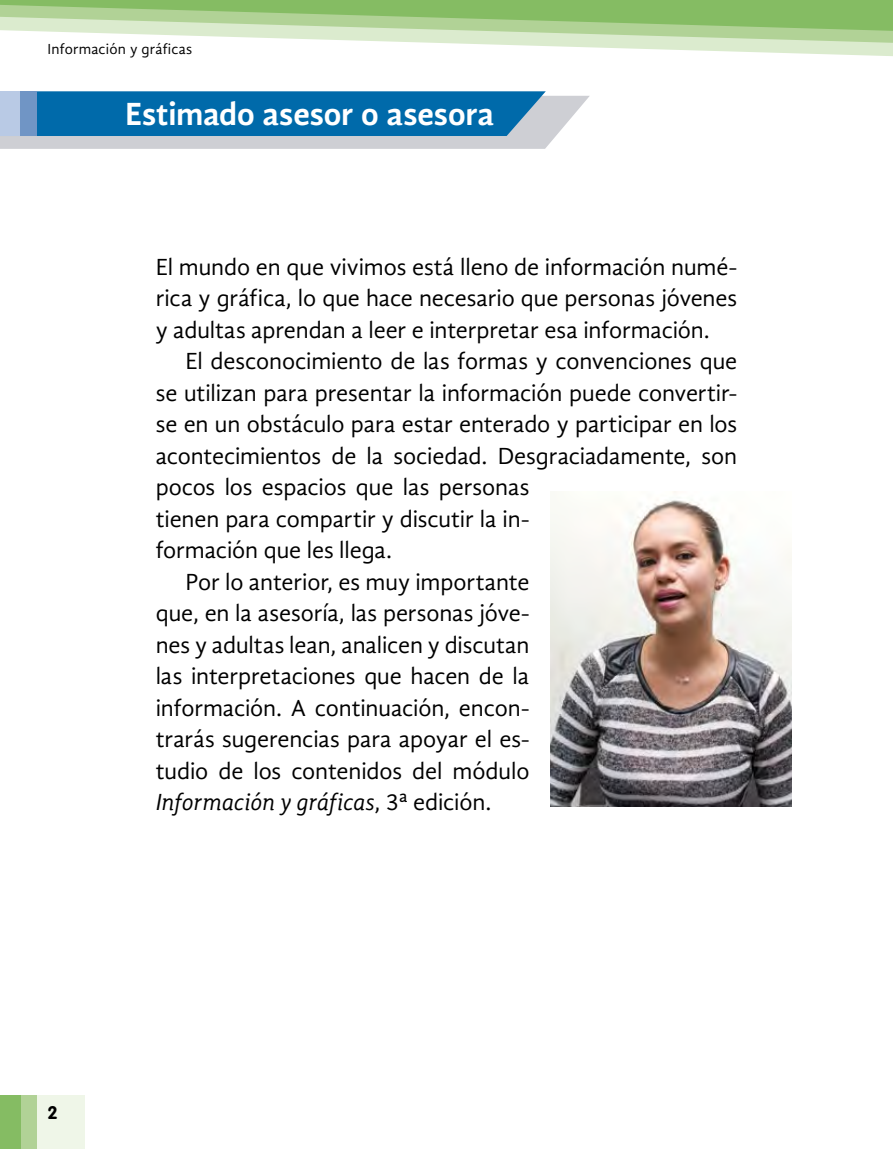
<style>
.page{position:relative;width:893px;height:1149px;background:#fff}
.page>*{position:absolute;margin:0;border:0;box-sizing:border-box;transform-origin:0 0}
.t1{font:700 33px "Gandhi Sans";letter-spacing:-.005em;color:#fff}
.t2{font:24px/31.5px "Gandhi Sans";letter-spacing:-.005em;color:#000;text-align:justify}
.t3{font:italic 24px "Gandhi Sans";letter-spacing:-.01em;color:#000}
.t4{font:700 18px "Zapoteco INEA2011 VAG Rounded";color:#000}
.t5{font:15px "Gandhi Sans";letter-spacing:.015em;color:#000}
.s1{font-style:normal}
</style>
<div class="page">
<div style="left:36px;top:1094px;width:49px;height:54px;background:#eff6e8"></div>
<div style="left:0;top:1094px;width:37px;height:54px;background:#b1d296"></div>
<div style="left:0;top:1094px;width:21px;height:54px;background:#85bc63"></div>
<svg style="left:448px;top:43px;width:445px;height:13px"></svg>
<svg style="left:0;top:0;width:893px;height:43px;background:#aed195"></svg>
<img style="left:551px;top:491px;width:241px;height:315px">
<svg style="left:0;top:91px;width:590px;height:58px;background:#468db9"></svg>
<div style="left:0;top:91px;width:36px;height:45px;background:#7095c5"></div>
<div style="left:0;top:91px;width:19px;height:45px;background:#b9cae5"></div>
<p class="t5" style="left:48px;top:40px;width:146px">Información y gráficas</p>
<h1 class="t1" style="left:125px;top:95px;width:371px">Estimado asesor o asesora</h1>
<p class="t2" style="left:156px;top:251px;width:583px">El mundo en que vivimos está lleno de información numé&shy;rica y gráfica, lo que hace necesario que personas jóvenes y adultas aprendan a leer e interpretar esa información.</p>
<p class="t2" style="left:185px;top:345px;width:553px">El desconocimiento de las formas y convenciones que</p>
<p class="t2" style="left:156px;top:377px;width:583px">se utilizan para presentar la información puede convertir-</p>
<p class="t2" style="left:156px;top:408px;width:583px">se en un obstáculo para estar enterado y participar en los</p>
<p class="t2" style="left:156px;top:440px;width:583px">acontecimientos de la sociedad. Desgraciadamente, son</p>
<p class="t2" style="left:156px;top:471px;width:375px">pocos los espacios que las personas</p>
<p class="t2" style="left:156px;top:503px;width:375px">tienen para compartir y discutir la in-</p>
<p class="t2" style="left:156px;top:534px;width:238px">formación que les llega.</p>
<p class="t2" style="left:185px;top:566px;width:345px">Por lo anterior, es muy importante</p>
<p class="t2" style="left:156px;top:597px;width:375px">que, en la asesoría, las personas jóve-</p>
<p class="t2" style="left:156px;top:629px;width:375px">nes y adultas lean, analicen y discutan</p>
<p class="t2" style="left:156px;top:660px;width:375px">las interpretaciones que hacen de la</p>
<p class="t2" style="left:156px;top:692px;width:375px">información. A continuación, encon-</p>
<p class="t2" style="left:156px;top:723px;width:375px">trarás sugerencias para apoyar el es-</p>
<p class="t2" style="left:156px;top:755px;width:375px">tudio de los contenidos del módulo</p>
<p class="t3" style="left:156px;top:788px;width:337px">Información y gráficas<span class="s1">, 3ª edición.</span></p>
<p class="t4" style="left:48px;top:1101px;width:12px">2</p>
</div>
